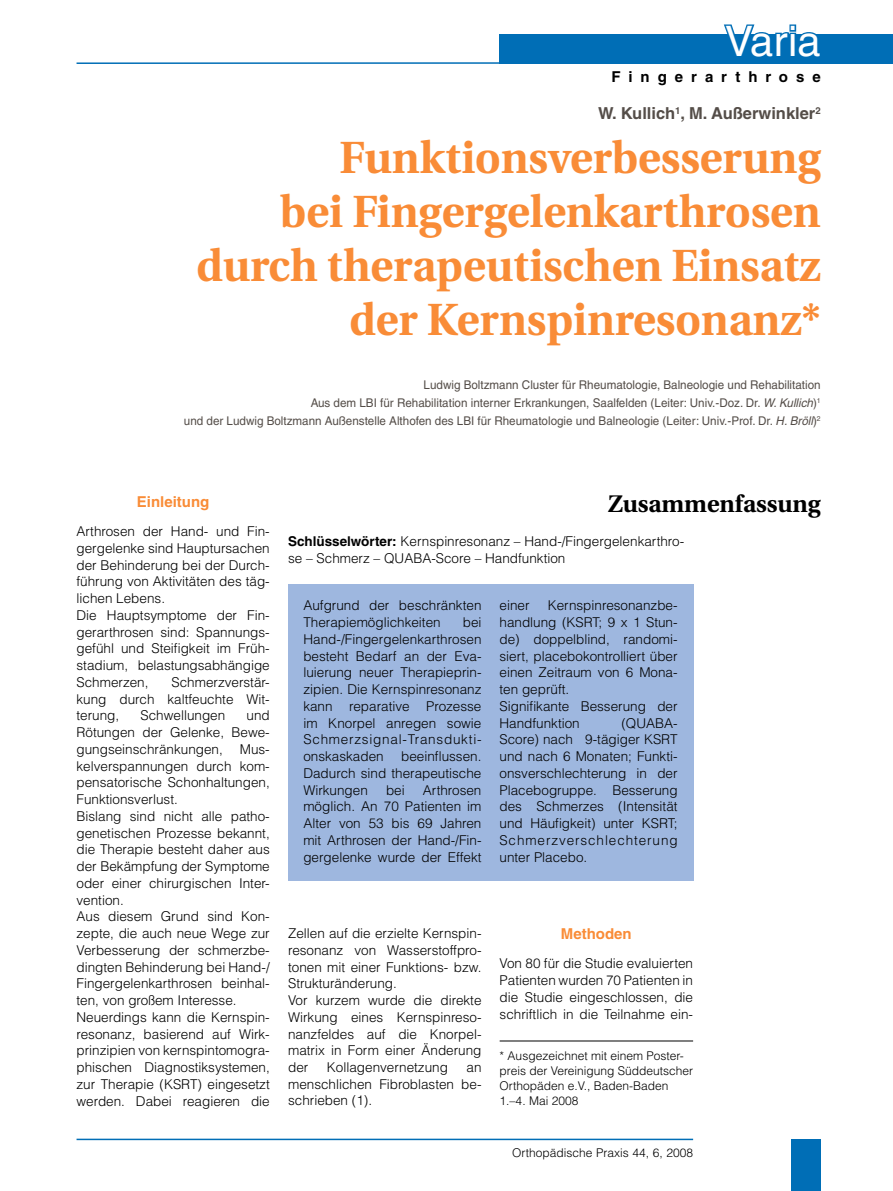
<style>
.page{position:relative;width:893px;height:1191px;background:#fff}
.page>*{position:absolute;margin:0;border:0;box-sizing:border-box;transform-origin:0 0}
.t1{font:700 45px/54px "Utopia";color:#f98c37;text-align:right}
.t2{font:42px "Helvetica";color:#fff}
.t3{font:700 24px "Utopia";color:#000}
.t4{font:700 16.5px "Helvetica";color:#544d48}
.t5{font:700 15px "Helvetica";color:#f98c37}
.t6{font:700 15px "Helvetica";letter-spacing:.535em;color:#000}
.t7{font:700 15px "Helvetica";letter-spacing:.8em;color:#000}
.t8{font:300 13.5px/16.8px "Helvetica";color:#000;text-align:justify}
.t9{font:12px/18px "Helvetica";color:#544d48;text-align:right}
.t10{font:300 12px/15px "Helvetica";color:#000}
.s1{font-style:italic}
.s2{font-weight:700}
</style>
<div class="page">
<hr style="left:77px;top:1138px;width:616px;height:2px;background:#006eb6">
<div style="left:791px;top:1138px;width:30px;height:53px;background:#006eb6"></div>
<div style="left:500px;top:34px;width:393px;height:30px;background:#006eb6"></div>
<hr style="left:77px;top:62px;width:807px;height:2px;background:#006eb6">
<svg style="left:723px;top:24px;width:67px;height:10px"></svg>
<div style="left:789px;top:24px;width:7px;height:8px;border:3px solid #006eb6"></div>
<svg style="left:796px;top:31px;width:20px;height:3px"></svg>
<div style="left:288px;top:584px;width:405px;height:296px;background:#9eb7df"></div>
<hr style="left:500px;top:1040px;width:193px;height:1px;background:#000">
<h2 class="t2" style="left:725px;top:17px;width:97px">Varia</h2>
<p class="t7" style="left:647px;top:67px;width:175px">Leitlinien</p>
<p class="t6" style="left:611px;top:67px;width:211px">Fingerarthrose</p>
<p class="t4" style="left:598px;top:103px;width:224px">W. Kullich<sup>1</sup>, M. Außerwinkler<sup>2</sup></p>
<h1 class="t1" style="left:196px;top:131px;width:626px">Funktionsverbesserung<br>bei Fingergelenkarthrosen durch therapeutischen Einsatz der Kernspinresonanz*</h1>
<p class="t9" style="left:184px;top:376px;width:638px">Ludwig Boltzmann Cluster für Rheumatologie, Balneologie und Rehabilitation<br>Aus dem LBI für Rehabilitation interner Erkrankungen, Saalfelden (Leiter: Univ.-Doz. Dr. <span class="s1">W. Kullich</span>)<sup>1<br></sup>und der Ludwig Boltzmann Außenstelle Althofen des LBI für Rheumatologie und Balneologie (Leiter: Univ.-Prof. Dr. <span class="s1">H. Bröll</span>)<sup>2</sup></p>
<p class="t5" style="left:137px;top:492px;width:74px">Einleitung</p>
<p class="t8" style="left:77px;top:523px;width:195px;text-align:left">Arthrosen der Hand- und Fin&shy;gergelenke sind Hauptursachen der Behinderung bei der Durch&shy;führung von Aktivitäten des täg&shy;lichen Lebens.<br>Die Hauptsymptome der Fin&shy;gerarthrosen sind: Spannungs&shy;gefühl und Steifigkeit im Früh&shy;stadium, belastungsabhängige<br>Schmerzen,</p>
<p class="t8" style="left:77px;top:673px;width:195px;text-indent:95px">Schmerzverstär&shy;kung durch kaltfeuchte Wit&shy;terung,</p>
<p class="t8" style="left:141px;top:707px;width:86px">Schwellungen</p>
<p class="t8" style="left:77px;top:707px;width:195px;text-indent:170px">und Rötungen der Gelenke, Bewe&shy;gungseinschränkungen,</p>
<p class="t8" style="left:77px;top:740px;width:195px;text-align:left;text-indent:163px">Mus&shy;kelverspannungen durch kom&shy;pensatorische Schonhaltungen,<br>Funktionsverlust.<br>Bislang sind nicht alle patho&shy;genetischen Prozesse bekannt, die Therapie besteht daher aus der Bekämpfung der Symptome oder einer chirurgischen Inter&shy;vention.<br>Aus diesem Grund sind Kon&shy;zepte, die auch neue Wege zur<br>Verbesserung der schmerzbe&shy;dingten Behinderung bei Hand-/<br>Fingergelenkarthrosen beinhal&shy;ten, von großem Interesse.<br>Neuerdings kann die Kernspin&shy;resonanz, basierend auf Wirk&shy;prinzipien von kernspintomogra&shy;phischen Diagnostiksystemen, zur Therapie (KSRT) eingesetzt werden. Dabei reagieren die</p>
<h3 class="t3" style="left:608px;top:490px;width:214px">Zusammenfassung</h3>
<p class="t8" style="left:288px;top:533px;width:398px"><span class="s2">Schlüsselwörter:</span> Kernspinresonanz – Hand-/Fingergelenkarthro&shy;se – Schmerz – QUABA-Score – Handfunktion</p>
<p class="t8" style="left:303px;top:597px;width:180px">Aufgrund der beschränkten<br>Therapiemöglichkeiten</p>
<p class="t8" style="left:303px;top:614px;width:180px;text-indent:159px">bei Hand-/Fingergelenkarthrosen besteht Bedarf an der Eva&shy;luierung neuer Therapieprin&shy;zipien. Die Kernspinresonanz kann reparative Prozesse im Knorpel anregen sowie Schmerzsignal-Transdukti&shy;onskaskaden</p>
<p class="t8" style="left:303px;top:747px;width:180px;text-indent:98px">beeinflussen.<br>Dadurch sind therapeutische Wirkungen</p>
<p class="t8" style="left:303px;top:781px;width:180px;text-indent:120px">Arthrosen möglich. An 70 Patienten im Alter von 53 bis 69 Jahren mit Arthrosen der Hand-/Fin&shy;gergelenke wurde der Effekt</p>
<p class="t8" style="left:386px;top:781px;width:20px">bei</p>
<p class="t8" style="left:499px;top:597px;width:180px;text-align:left;text-indent:48px">Kernspinresonanzbe&shy;handlung (KSRT; 9 x 1 Stun&shy;de) doppelblind, randomi&shy;siert, placebokontrolliert über einen Zeitraum von 6 Mona&shy;ten geprüft.<br>Signifikante Besserung der<br>Handfunktion</p>
<p class="t8" style="left:499px;top:597px;width:32px">einer</p>
<p class="t8" style="left:499px;top:714px;width:180px;text-indent:122px">(QUABA-Score) nach 9-tägiger KSRT und nach 6 Monaten; Funkti&shy;onsverschlechterung in der Placebogruppe. Besserung des Schmerzes (Intensität und Häufigkeit) unter KSRT; Schmerzverschlechterung unter Placebo.</p>
<p class="t8" style="left:288px;top:924px;width:195px;text-align:left">Zellen auf die erzielte Kernspin&shy;resonanz von Wasserstoffpro&shy;tonen mit einer Funktions- bzw.<br>Strukturänderung.<br>Vor kurzem wurde die direkte<br>Wirkung eines Kernspinreso&shy;nanzfeldes auf die Knorpel&shy;matrix in Form einer Änderung der</p>
<p class="t8" style="left:327px;top:1058px;width:123px">Kollagenvernetzung</p>
<p class="t8" style="left:288px;top:1058px;width:195px;text-indent:178px">an menschlichen Fibroblasten be&shy;schrieben (1).</p>
<p class="t5" style="left:561px;top:924px;width:72px">Methoden</p>
<p class="t8" style="left:500px;top:955px;width:195px">Von 80 für die Studie evaluierten Patienten wurden 70 Patienten in die Studie eingeschlossen, die schriftlich in die Teilnahme ein-</p>
<p class="t10" style="left:500px;top:1048px;width:195px">* Ausgezeichnet mit einem Poster&shy;preis der Vereinigung Süddeutscher<br>Orthopäden e.V., Baden-Baden<br>1.–4. Mai 2008</p>
<p class="t10" style="left:512px;top:1144px;width:182px">Orthopädische Praxis 44, 6, 2008</p>
</div>
